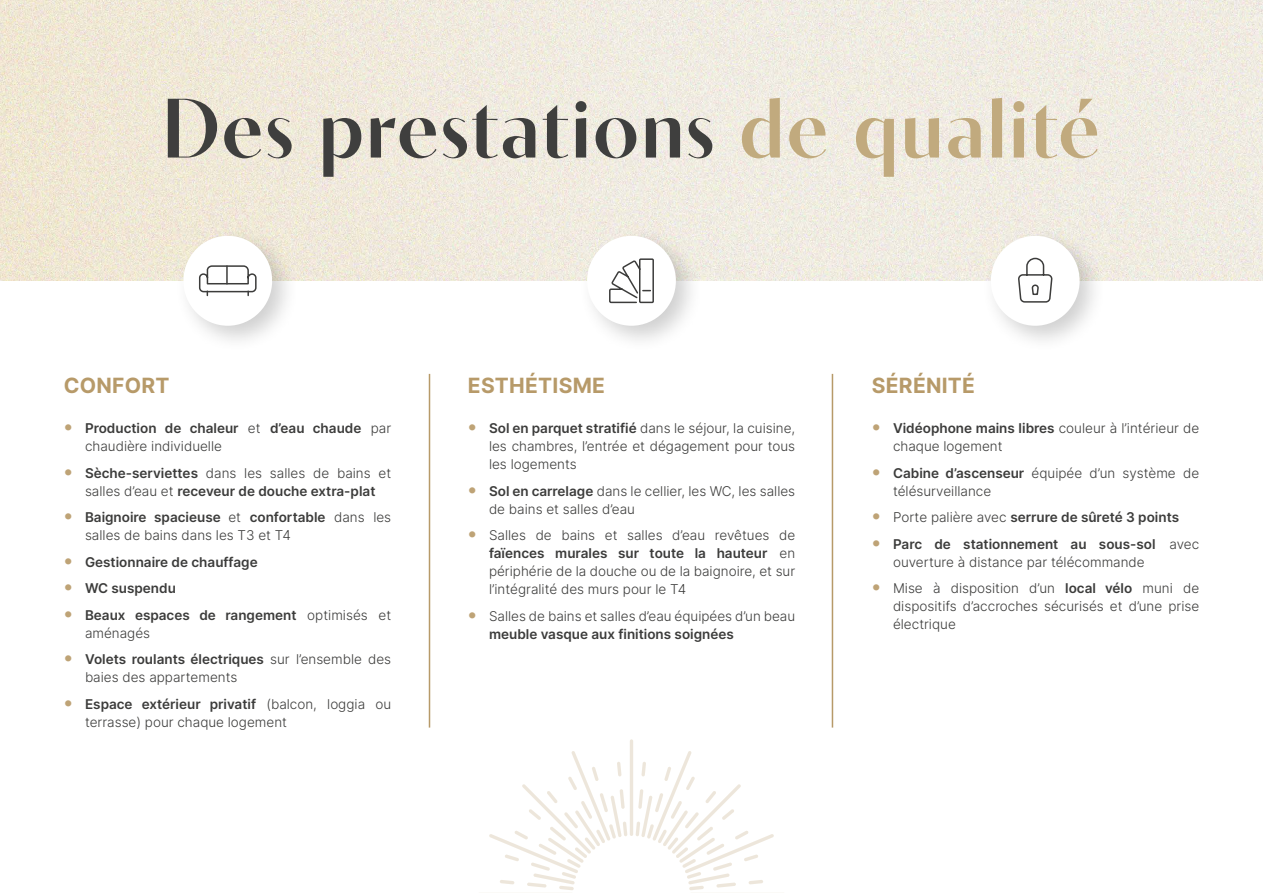
<style>
.page{position:relative;width:1263px;height:893px;background:#fff}
.page>*{position:absolute;margin:0;border:0;box-sizing:border-box;transform-origin:0 0}
.t1{font:600 84px "Contralto Big";letter-spacing:.03em;color:#3f3f3e}
.t2{font:700 21px "Inter";letter-spacing:.01em;color:#b79a69}
.t3{font:300 13.5px/18px "Inter";color:#3c3c3b}
.t4{font:600 13.5px/18px "Inter";color:#3c3c3b}
.s1{color:#c1aa7e}
.s2{font-weight:700;font-size:19.5px;color:#bea376}
.s3{font-weight:300}
.s4{font-weight:600}
</style>
<div class="page">
<img style="left:0;top:0;width:1263px;height:280px">
<hr style="left:630px;top:739px;width:3px;height:97px;background:#b79a69;border-radius:2px">
<svg style="left:635px;top:751px;width:139px;height:139px"></svg>
<svg style="left:489px;top:751px;width:138px;height:139px"></svg>
<hr style="left:429px;top:374px;width:1px;height:354px;background:#b79a69">
<hr style="left:832px;top:374px;width:1px;height:354px;background:#b79a69">
<div style="left:174px;top:226px;width:125px;height:127px;background:#000;opacity:.19"></div>
<div style="left:183px;top:236px;width:89px;height:90px;background:#fff;border-radius:50%"></div>
<svg style="left:199px;top:265px;width:58px;height:30px"></svg>
<div style="left:578px;top:226px;width:125px;height:127px;background:#000;opacity:.19"></div>
<div style="left:587px;top:236px;width:89px;height:90px;background:#fff;border-radius:50%"></div>
<svg style="left:609px;top:258px;width:45px;height:46px"></svg>
<div style="left:982px;top:226px;width:125px;height:127px;background:#000;opacity:.19"></div>
<div style="left:991px;top:236px;width:89px;height:90px;background:#fff;border-radius:50%"></div>
<svg style="left:1018px;top:257px;width:35px;height:46px"></svg>
<h1 class="t1" style="left:162px;top:65px;width:939px">Des prestations <span class="s1">de qualité</span></h1>
<h2 class="t2" style="left:64px;top:370px;width:107px">CONFORT</h2>
<p class="t4" style="left:85px;top:419px;width:308px;text-indent:-21px"><span class="s2">•</span> Production de chaleur <span class="s3">et</span> d’eau chaude <span class="s3">par chaudière individuelle</span></p>
<p class="t4" style="left:64px;top:463px;width:329px;text-align:center"><span class="s2">•</span> Sèche-serviettes <span class="s3">dans les salles de bains et salles d’eau et</span> receveur de douche extra-plat</p>
<p class="t3" style="left:85px;top:508px;width:308px;text-indent:-21px"><span class="s2">•</span> <span class="s4">Baignoire spacieuse</span> et <span class="s4">confortable</span> dans les salles de bains dans les T3 et T4</p>
<p class="t4" style="left:64px;top:552px;width:195px"><span class="s2">•</span> Gestionnaire de chauffage</p>
<p class="t4" style="left:64px;top:579px;width:114px"><span class="s2">•</span> WC suspendu</p>
<p class="t4" style="left:85px;top:605px;width:308px;text-indent:-21px"><span class="s2">•</span> Beaux espaces de rangement <span class="s3">optimisés et aménagés</span></p>
<p class="t3" style="left:85px;top:650px;width:308px;text-indent:-21px"><span class="s2">•</span> <span class="s4">Volets roulants électriques</span> sur l’ensemble des baies des appartements</p>
<p class="t3" style="left:85px;top:694px;width:308px;text-indent:-21px"><span class="s2">•</span> <span class="s4">Espace extérieur privatif</span> (balcon, loggia ou terrasse) pour chaque logement</p>
<h2 class="t2" style="left:468px;top:370px;width:139px">ESTHÉTISME</h2>
<p class="t3" style="left:489px;top:419px;width:308px;text-align:justify;text-indent:-21px"><span class="s2">•</span> <span class="s4">Sol en parquet stratifié</span> dans le séjour, la cuisine, les chambres, l’entrée et dégagement pour tous les logements</p>
<p class="t3" style="left:489px;top:481px;width:308px;text-indent:-21px"><span class="s2">•</span> <span class="s4">Sol en carrelage</span> dans le cellier, les WC, les salles de bains et salles d’eau</p>
<p class="t3" style="left:489px;top:526px;width:308px;text-align:justify;text-indent:-21px"><span class="s2">•</span> Salles de bains et salles d’eau revêtues de <span class="s4">faïences murales sur toute la hauteur</span> en périphérie de la douche ou de la baignoire, et sur l’intégralité des murs pour le T4</p>
<p class="t3" style="left:489px;top:606px;width:308px;text-indent:-21px"><span class="s2">•</span> Salles de bains et salles d’eau équipées d’un beau <span class="s4">meuble vasque aux finitions soignées</span></p>
<h2 class="t2" style="left:872px;top:370px;width:105px">SÉRÉNITÉ</h2>
<p class="t3" style="left:893px;top:419px;width:308px;text-indent:-21px"><span class="s2">•</span> <span class="s4">Vidéophone mains libres</span> couleur à l’intérieur de chaque logement</p>
<p class="t3" style="left:893px;top:463px;width:308px;text-indent:-21px"><span class="s2">•</span> <span class="s4">Cabine d’ascenseur</span> équipée d’un système de télésurveillance</p>
<p class="t4" style="left:872px;top:508px;width:309px"><span class="s2">•</span> <span class="s3">Porte palière avec</span> serrure de sûreté 3 points</p>
<p class="t3" style="left:893px;top:534px;width:308px;text-indent:-21px"><span class="s2">•</span> <span class="s4">Parc de stationnement au sous-sol</span> avec ouverture à distance par télécommande</p>
<p class="t3" style="left:893px;top:579px;width:308px;text-align:justify;text-indent:-21px"><span class="s2">•</span> Mise à disposition d’un <span class="s4">local vélo</span> muni de dispositifs d’accroches sécurisés et d’une prise électrique</p>
</div>
